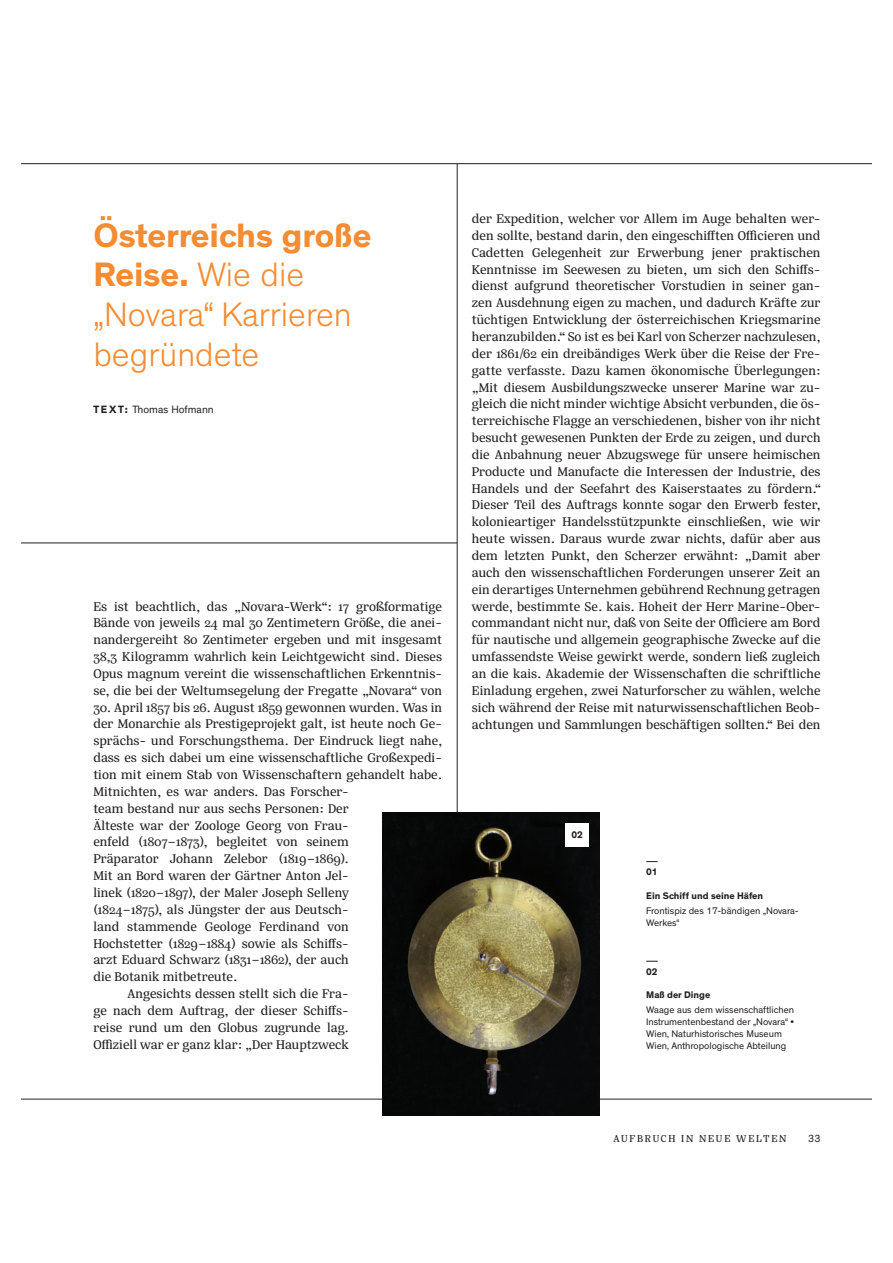
<style>
.page{position:relative;width:893px;height:1263px;background:#fff}
.page>*{position:absolute;margin:0;border:0;box-sizing:border-box;transform-origin:0 0}
.t1{font:300 34.5px/39.8px "Theinhardt";color:#f68c32}
.t2{font:13.8px/16.8px "Silva Text";color:#231f20;text-align:justify}
.t3{font:10.8px "Silva Text";letter-spacing:.165em;color:#231f20}
.t4{font:10.8px "Theinhardt";color:#231f20}
.t5{font:10.5px "Theinhardt";color:#231f20}
.t6{font:9.75px/11.7px "Theinhardt";color:#231f20}
.t7{font:700 9.75px "Theinhardt";color:#231f20}
.s1{font-weight:700}
</style>
<div class="page">
<hr style="left:457px;top:164px;width:1px;height:935px;background:#231f20">
<hr style="left:21px;top:543px;width:436px;height:1px;background:#231f20">
<hr style="left:21px;top:1099px;width:850px;height:1px;background:#231f20">
<hr style="left:21px;top:163px;width:850px;height:1px;background:#231f20">
<img style="left:382px;top:813px;width:217px;height:303px">
<svg style="left:646px;top:861px;width:12px;height:1px"></svg>
<svg style="left:646px;top:961px;width:12px;height:1px"></svg>
<div style="left:565px;top:823px;width:24px;height:24px;background:#fff"></div>
<h1 class="t1" style="left:93px;top:217px;width:279px"><span class="s1">Österreichs große<br>Reise.</span> Wie die ‚Novara“ Karrieren begründete</h1>
<p class="t4" style="left:93px;top:405px;width:122px"><span class="s1">T EXT:</span> Thomas Hofmann</p>
<p class="t2" style="left:93px;top:599px;width:350px">Es ist beachtlich, das „Novara-Werk“: 17 gro-formatige Bände von jeweils 24 mal 30 Zentimetern Grö-e, die anei&shy;nandergereiht 80 Zentimeter ergeben und mit insgesamt 38,3 Kilogramm wahrlich kein Leichtgewicht sind. Dieses Opus magnum vereint die wissenschaftlichen Erkenntnis&shy;se, die bei der Weltumsegelung der Fregatte „Novara“ von</p>
<p class="t2" style="left:93px;top:700px;width:350px">30. April 1857 bis 26. August 1859 gewonnen wurden. Was in</p>
<p class="t2" style="left:93px;top:717px;width:350px">der Monarchie als Prestigeprojekt galt, ist heute noch Ge-</p>
<p class="t2" style="left:93px;top:734px;width:350px">sprächs- und Forschungsthema. Der Eindruck liegt nahe,</p>
<p class="t2" style="left:93px;top:751px;width:350px">dass es sich dabei um eine wissenschaftliche Gro-expedi-</p>
<p class="t2" style="left:93px;top:767px;width:350px">tion mit einem Stab von Wissenschaftern gehandelt habe.</p>
<p class="t2" style="left:93px;top:784px;width:257px">Mitnichten, es war anders. Das Forscher-</p>
<p class="t2" style="left:93px;top:801px;width:257px">team bestand nur aus sechs Personen: Der</p>
<p class="t2" style="left:93px;top:818px;width:257px">Älteste war der Zoologe Georg von Frau-</p>
<p class="t2" style="left:93px;top:835px;width:257px">enfeld (1807–1873), begleitet von seinem</p>
<p class="t2" style="left:93px;top:852px;width:257px">Präparator Johann Zelebor (1819–1869).</p>
<p class="t2" style="left:93px;top:868px;width:257px">Mit an Bord waren der Gärtner Anton Jel-</p>
<p class="t2" style="left:93px;top:885px;width:257px">linek (1820–1897), der Maler Joseph Selleny</p>
<p class="t2" style="left:93px;top:902px;width:257px">(1824–1875), als Jüngster der aus Deutsch-</p>
<p class="t2" style="left:93px;top:919px;width:257px">land stammende Geologe Ferdinand von</p>
<p class="t2" style="left:93px;top:936px;width:257px">Hochstetter (1829–1884) sowie als Schiffs-</p>
<p class="t2" style="left:93px;top:953px;width:257px">arzt Eduard Schwarz (1831–1862), der auch</p>
<p class="t2" style="left:93px;top:970px;width:146px">die Botanik mitbetreute.</p>
<p class="t2" style="left:127px;top:986px;width:223px">Angesichts dessen stellt sich die Fra-</p>
<p class="t2" style="left:93px;top:1003px;width:257px">ge nach dem Auftrag, der dieser Schiffs-</p>
<p class="t2" style="left:93px;top:1020px;width:257px">reise rund um den Globus zugrunde lag.</p>
<p class="t2" style="left:93px;top:1037px;width:257px">Offiziell war er ganz klar: „Der Hauptzweck</p>
<p class="t2" style="left:472px;top:211px;width:350px">der Expedition, welcher vor Allem im Auge behalten wer&shy;den sollte, bestand darin, den eingeschifften Officieren und Cadetten Gelegenheit zur Erwerbung jener praktischen Kenntnisse im Seewesen zu bieten, um sich den Schiffs&shy;dienst aufgrund theoretischer Vorstudien in seiner gan&shy;zen Ausdehnung eigen zu machen, und dadurch Kräfte zur tüchtigen Entwicklung der österreichischen Kriegsmarine heranzubilden.“ So ist es bei Karl von Scherzer nachzulesen, der 1861/62 ein dreibändiges Werk über die Reise der Fre&shy;gatte verfasste. Dazu kamen ökonomische Überlegungen: „Mit diesem Ausbildungszwecke unserer Marine war zu&shy;gleich die nicht minder wichtige Absicht verbunden, die ös&shy;terreichische Flagge an verschiedenen, bisher von ihr nicht besucht gewesenen Punkten der Erde zu zeigen, und durch die Anbahnung neuer Abzugswege für unsere heimischen Producte und Manufacte die Interessen der Industrie, des Handels und der Seefahrt des Kaiserstaates zu fördern.“ Dieser Teil des Auftrags konnte sogar den Erwerb fester, kolonieartiger Handelsstützpunkte einschlie-en, wie wir heute wissen. Daraus wurde zwar nichts, dafür aber aus dem letzten Punkt, den Scherzer erwähnt: „Damit aber auch den wissenschaftlichen Forderungen unserer Zeit an ein derartiges Unternehmen gebührend Rechnung getragen werde, bestimmte Se. kais. Hoheit der Herr Marine-Ober&shy;commandant nicht nur, da- von Seite der Officiere am Bord für nautische und allgemein geographische Zwecke auf die umfassendste Weise gewirkt werde, sondern lie- zugleich an die kais. Akademie der Wissenschaften die schriftliche Einladung ergehen, zwei Naturforscher zu wählen, welche sich während der Reise mit naturwissenschaftlichen Beob&shy;achtungen und Sammlungen beschäftigen sollten.“ Bei den</p>
<p class="t7" style="left:571px;top:831px;width:13px">02</p>
<p class="t7" style="left:646px;top:868px;width:13px">01</p>
<p class="t7" style="left:646px;top:892px;width:118px">Ein Schiff und seine Häfen</p>
<p class="t6" style="left:646px;top:905px;width:154px">Frontispiz des 17-bändigen ‚Novara-<br>Werkes“</p>
<p class="t7" style="left:646px;top:968px;width:13px">02</p>
<p class="t7" style="left:646px;top:991px;width:66px">Maß der Dinge</p>
<p class="t6" style="left:646px;top:1005px;width:149px">Waage aus dem wissenschaftlichen Instrumentenbestand der ‚Novara“ • Wien, Naturhistorisches Museum Wien, Anthropologische Abteilung</p>
<p class="t3" style="left:613px;top:1134px;width:175px">AUFBRUCH IN NEUE WELTEN</p>
<p class="t5" style="left:808px;top:1134px;width:14px">33</p>
</div>
